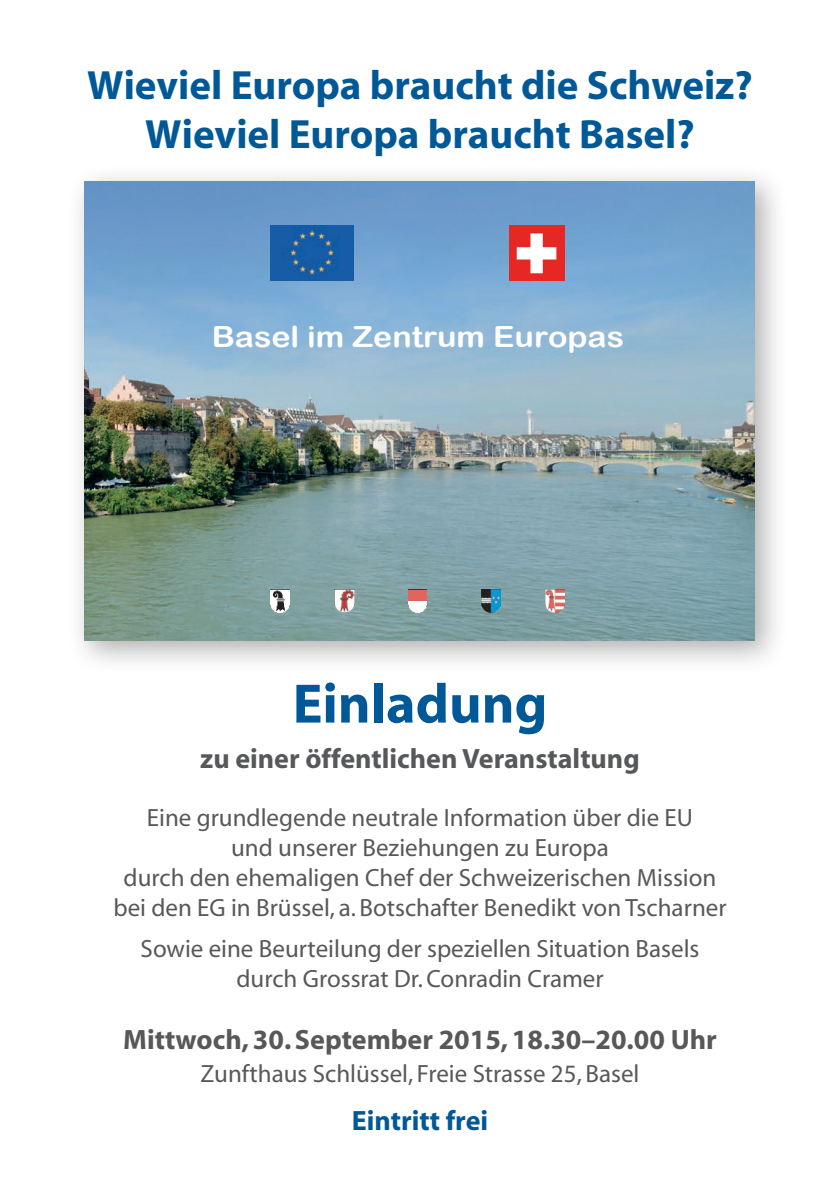
<style>
.page{position:relative;width:840px;height:1191px;background:#fff}
.page>*{position:absolute;margin:0;border:0;box-sizing:border-box;transform-origin:0 0}
.t1{font:700 56px "Myriad";color:#005996}
.t2{font:700 41px/49.2px "Myriad";color:#005996;text-align:center}
.t3{font:29.2px "Arial Rounded MT Bold";color:#fff;scale:1.1 1}
.t4{font:700 28px "Myriad";color:#57585a}
.t5{font:700 28px "Myriad";color:#005996}
.t6{font:25px/30px "Myriad";color:#57585a;text-align:center}
</style>
<div class="page">
<div style="left:68px;top:165px;width:719px;height:509px;background:#231f20;opacity:.35"></div>
<img style="left:84px;top:181px;width:670px;height:460px">
<img style="left:508px;top:225px;width:56px;height:56px">
<img style="left:270px;top:225px;width:83px;height:55px">
<img style="left:270px;top:589px;width:19px;height:23px">
<img style="left:334px;top:589px;width:20px;height:23px">
<img style="left:408px;top:589px;width:18px;height:23px">
<img style="left:481px;top:589px;width:19px;height:23px">
<img style="left:545px;top:589px;width:19px;height:23px">
<h2 class="t2" style="left:87px;top:62px;width:666px">Wieviel Europa braucht die Schweiz?<br>Wieviel Europa braucht Basel?</h2>
<p class="t3" style="left:212px;top:319px;width:376px">Basel im Zentrum Europas</p>
<h1 class="t1" style="left:292px;top:675px;width:256px">Einladung</h1>
<p class="t4" style="left:200px;top:743px;width:441px">zu einer öffentlichen Veranstaltung</p>
<p class="t6" style="left:113px;top:803px;width:614px">Eine grundlegende neutrale Information über die EU<br>und unserer Beziehungen zu Europa<br>durch den ehemaligen Chef der Schweizerischen Mission bei den EG in Brüssel, a. Botschafter Benedikt von Tscharner</p>
<p class="t6" style="left:140px;top:934px;width:560px">Sowie eine Beurteilung der speziellen Situation Basels durch Grossrat Dr. Conradin Cramer</p>
<p class="t4" style="left:123px;top:1024px;width:595px">Mittwoch, 30. September 2015, 18.30–20.00 Uhr</p>
<p class="t6" style="left:200px;top:1060px;width:440px">Zunfthaus Schlüssel, Freie Strasse 25, Basel</p>
<p class="t5" style="left:351px;top:1106px;width:138px">Eintritt frei</p>
</div>
